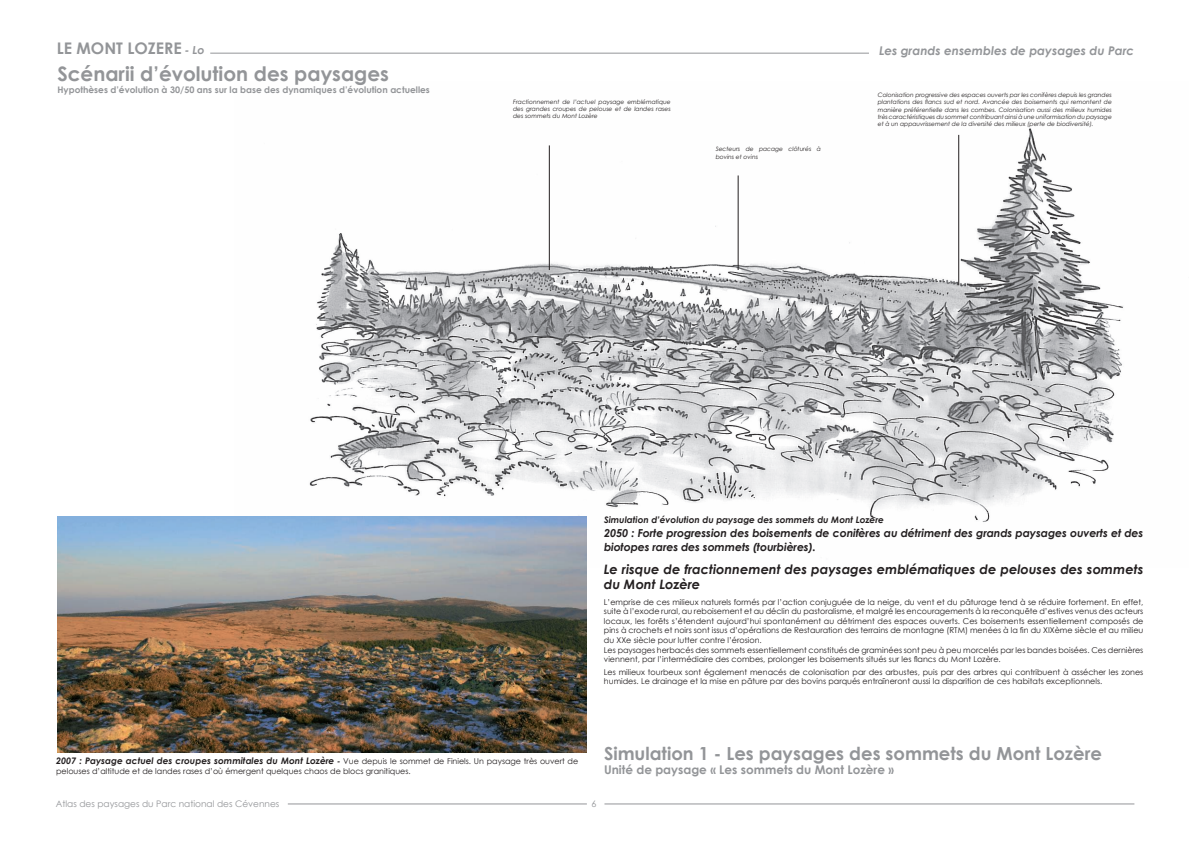
<style>
.page{position:relative;width:1191px;height:842px;background:#fff}
.page>*{position:absolute;margin:0;border:0;box-sizing:border-box;transform-origin:0 0}
.t1{font:700 20px "Century Gothic";color:#939598}
.t2{font:700 18px "Century Gothic";color:#939598}
.t3{font:700 16px "Century Gothic";color:#939598}
.t4{font:italic 700 13px/15.6px "Century Gothic";color:#231f20}
.t5{font:700 12px "Century Gothic";color:#939598}
.t6{font:italic 700 12px "Century Gothic";color:#939598}
.t7{font:italic 700 11px/14px "Century Gothic";letter-spacing:-.01em;color:#231f20}
.t8{font:italic 700 9px "Century Gothic";color:#231f20}
.t9{font:700 9px "Century Gothic";color:#939598}
.t10{font:9px "Century Gothic";color:#939598}
.t11{font:8px/9.6px "Century Gothic";color:#231f20}
.t12{font:italic 6px/7.2px "Century Gothic";color:#231f20;text-align:justify}
.s1{font-style:italic;font-size:11px}
.s2{font-size:8px}
.s3{font-weight:400;font-style:normal;font-size:8px}
</style>
<div class="page">
<hr style="left:210px;top:53px;width:659px;height:1px;background:#939598">
<img style="left:309px;top:100px;width:814px;height:438px">
<hr style="left:604px;top:803px;width:530px;height:1px;background:#939598">
<hr style="left:288px;top:803px;width:299px;height:1px;background:#939598">
<img style="left:57px;top:516px;width:530px;height:237px">
<hr style="left:958px;top:135px;width:1px;height:149px;background:#231f20">
<hr style="left:738px;top:175px;width:1px;height:95px;background:#231f20">
<hr style="left:549px;top:145px;width:1px;height:125px;background:#231f20">
<h3 class="t3" style="left:57px;top:41px;width:149px">LE MONT LOZERE <span class="s1">- Lo</span></h3>
<h3 class="t6" style="left:879px;top:45px;width:257px">Les grands ensembles de paysages du Parc</h3>
<h1 class="t1" style="left:57px;top:65px;width:333px">Scénarii d’évolution des paysages</h1>
<p class="t9" style="left:57px;top:86px;width:374px">Hypothèses d’évolution à 30/50 ans sur la base des dynamiques d’évolution actuelles</p>
<p class="t12" style="left:513px;top:99px;width:159px">Fractionnement de l’actuel paysage emblématique des grandes croupes de pelouse et de landes rases des sommets du Mont Lozère</p>
<p class="t12" style="left:716px;top:146px;width:107px">Secteurs de pacage clôturés à bovins et ovins</p>
<p class="t12" style="left:878px;top:92px;width:235px">Colonisation progressive des espaces ouverts par les conifères depuis les grandes plantations des lancs sud et nord. Avancée des boisements qui remontent de manière préférentielle dans les combes. Colonisation aussi des milieux humides très caractéristiques du sommet contribuant ainsi à une uniformisation du paysage et à un appauvrissement de la diversité des milieux (perte de biodiversité).</p>
<p class="t8" style="left:604px;top:516px;width:281px">Simulation d’évolution du paysage des sommets du Mont Lozère</p>
<h3 class="t7" style="left:604px;top:525px;width:541px">2050 : Forte progression des boisements de conifères au détriment des grands paysages ouverts et des biotopes rares des sommets (tourbières).</h3>
<h3 class="t4" style="left:604px;top:562px;width:541px">Le risque de fractionnement des paysages emblématiques de pelouses des sommets du Mont Lozère</h3>
<p class="t11" style="left:604px;top:597px;width:541px">L’emprise de ces milieux naturels formés par l’action conjuguée de la neige, du vent et du pâturage tend à se réduire fortement. En effet, suite à l’exode rural, au reboisement et au déclin du pastoralisme, et malgré les encouragements à la reconquête d’estives venus des acteurs locaux, les forêts s’étendent aujourd’hui spontanément au détriment des espaces ouverts. Ces boisements essentiellement composés de pins à crochets et noirs sont issus d’opérations de Restauration des terrains de montagne (RTM) menées à la in du XIXème siècle et au milieu du XXe siècle pour lutter contre l’érosion.<br>Les paysages herbacés des sommets essentiellement constitués de graminées sont peu à peu morcelés par les bandes boisées. Ces dernières viennent, par l’intermédiaire des combes, prolonger les boisements situés sur les lancs du Mont Lozère.</p>
<p class="t11" style="left:604px;top:667px;width:541px">Les milieux tourbeux sont également menacés de colonisation par des arbustes, puis par des arbres qui contribuent à assécher les zones humides. Le drainage et la mise en pâture par des bovins parqués entraîneront aussi la disparition de ces habitats exceptionnels.</p>
<p class="t8" style="left:56px;top:757px;width:524px">2007 : Paysage actuel des croupes sommitales du Mont Lozère <span class="s2">-</span> <span class="s3">Vue depuis le sommet de Finiels. Un paysage très ouvert de</span></p>
<p class="t11" style="left:56px;top:767px;width:356px">pelouses d’altitude et de landes rases d’où émergent quelques chaos de blocs granitiques.</p>
<h2 class="t2" style="left:604px;top:745px;width:499px">Simulation 1 - Les paysages des sommets du Mont Lozère</h2>
<h3 class="t5" style="left:604px;top:765px;width:291px">Unité de paysage « Les sommets du Mont Lozère »</h3>
<p class="t10" style="left:56px;top:800px;width:225px">Atlas des paysages du Parc national des Cévennes</p>
<p class="t10" style="left:591px;top:798px;width:6px">6</p>
</div>
